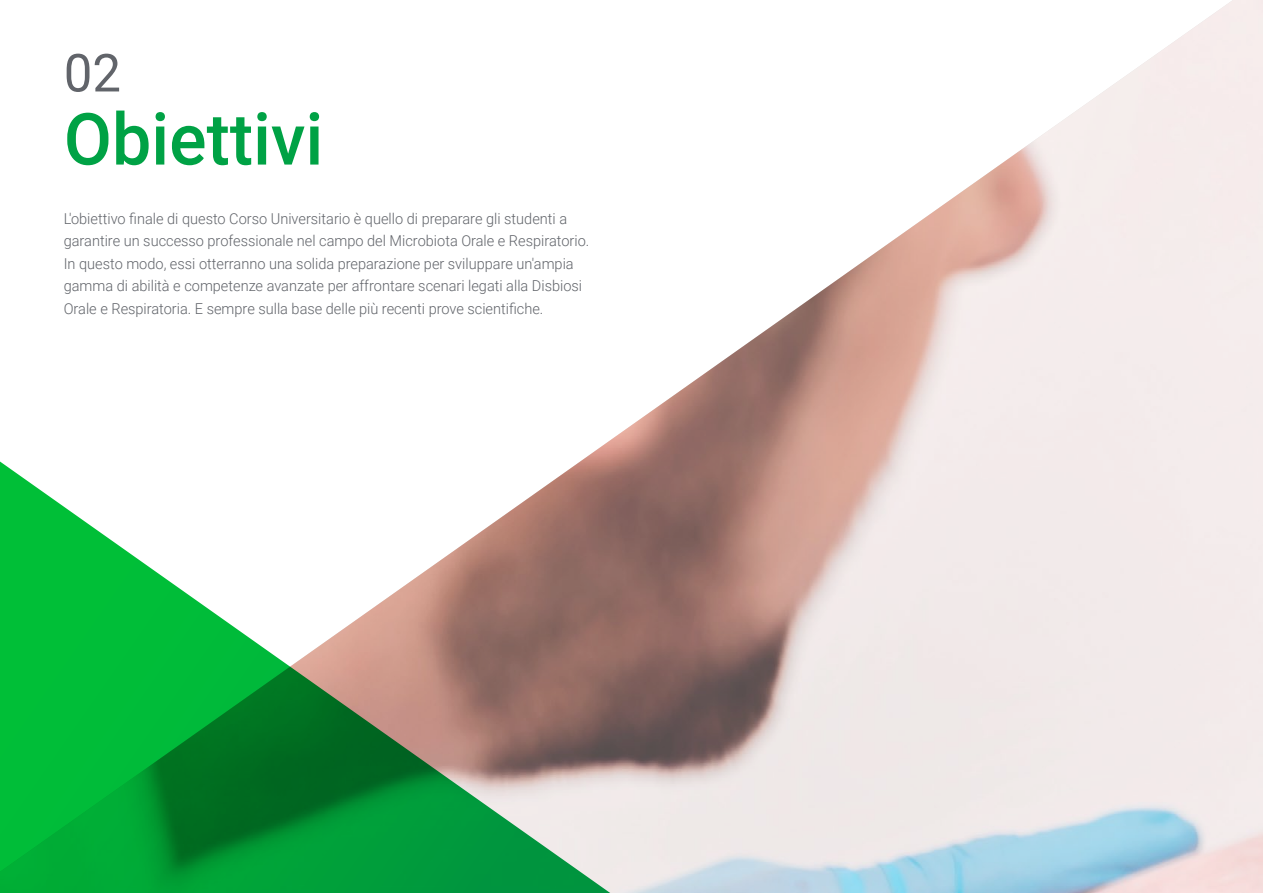
<style>
.page{position:relative;width:1263px;height:893px;background:#fff}
.page>*{position:absolute;margin:0;border:0;box-sizing:border-box;transform-origin:0 0}
.t1{font:500 72px "Roboto";color:#00a245}
.t2{font:52.5px "Roboto";color:#61646a}
.t3{font:300 15px/22.5px "Roboto";color:#61646a}
</style>
<div class="page">
<img style="left:602px;top:0;width:661px;height:893px">
<svg style="left:0;top:446px;width:640px;height:447px"></svg>
<h2 class="t2" style="left:64px;top:36px;width:59px">02</h2>
<h1 class="t1" style="left:64px;top:89px;width:261px">Obiettivi</h1>
<p class="t3" style="left:64px;top:207px;width:527px">L'obiettivo finale di questo Corso Universitario è quello di preparare gli studenti a garantire un successo professionale nel campo del Microbiota Orale e Respiratorio.<br>In questo modo, essi otterranno una solida preparazione per sviluppare un'ampia gamma di abilità e competenze avanzate per affrontare scenari legati alla Disbiosi Orale e Respiratoria. E sempre sulla base delle più recenti prove scientifiche.</p>
</div>
